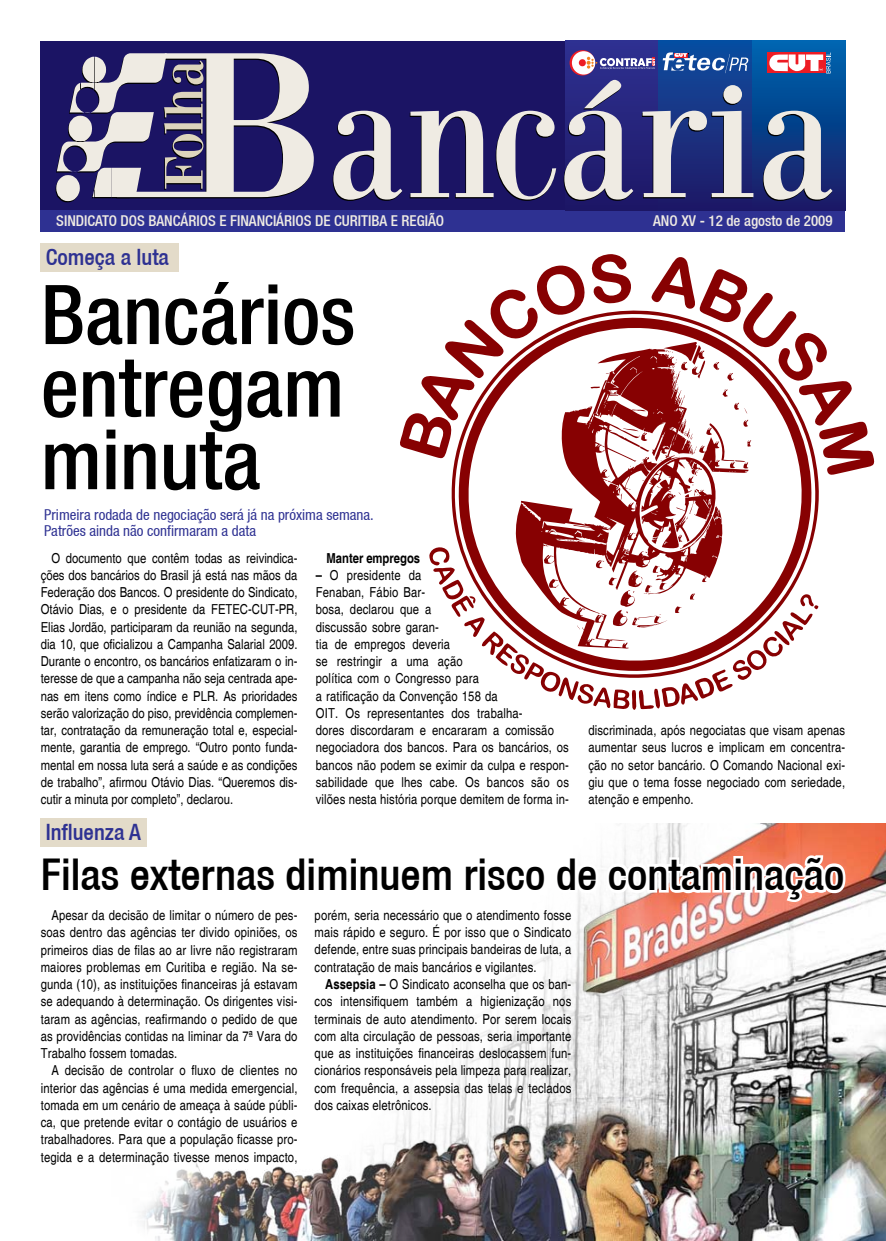
<style>
.page{position:relative;width:886px;height:1241px;background:#fff}
.page>*{position:absolute;margin:0;border:0;box-sizing:border-box;transform-origin:0 0}
.t1{font:500 condensed 82.5px/72.5px "Helvetica 67";color:#000}
.t2{font:500 condensed 43.75px "Helvetica 67";color:#000}
.t3{font:500 condensed 22.5px "Helvetica 67";color:#2e3192}
.t4{font:condensed 15px/16.2px "Helvetica 57";color:#2e3192}
.t5{font:500 condensed 14.88px "Helvetica Neue";color:#efebe3}
.t6{font:condensed 13.75px/17.2px "Helvetica";letter-spacing:.01em;color:#000;text-align:justify}
.t7{font:700 condensed 13.75px "Helvetica";color:#000}
.s1{font-weight:700}
</style>
<div class="page">
<div style="left:41px;top:41px;width:804px;height:190px;background:#1b1464"></div>
<div style="left:41px;top:210px;width:804px;height:21px;background:#2e3192"></div>
<div style="left:566px;top:41px;width:93px;height:169px;background:linear-gradient(to bottom,#2f3191,#1d1766)"></div>
<svg style="left:659px;top:41px;width:93px;height:158px;background:#0d4495"></svg>
<div style="left:752px;top:41px;width:93px;height:169px;background:linear-gradient(to bottom,#0067b1,#1a1964)"></div>
<svg style="left:569px;top:50px;width:26px;height:26px"></svg>
<div style="left:572px;top:51px;width:23px;height:24px;background:#fff;border-radius:50%"></div>
<div style="left:579px;top:59px;width:7px;height:7px;background:#ed1c24;border-radius:50%"></div>
<svg style="left:587px;top:57px;width:68px;height:12px"></svg>
<div style="left:767px;top:52px;width:58px;height:21px;background:#ed1c24"></div>
<svg style="left:769px;top:53px;width:61px;height:20px"></svg>
<svg style="left:663px;top:52px;width:85px;height:21px;background:#577ab3"></svg>
<svg style="left:333px;top:111px;width:69px;height:90px"></svg>
<svg style="left:410px;top:111px;width:146px;height:90px"></svg>
<svg style="left:564px;top:80px;width:69px;height:121px"></svg>
<svg style="left:642px;top:85px;width:111px;height:113px"></svg>
<svg style="left:763px;top:111px;width:69px;height:90px;background:#6f82a5"></svg>
<svg style="left:56px;top:53px;width:258px;height:149px"></svg>
<img style="left:82px;top:823px;width:804px;height:417px">
<svg style="left:82px;top:851px;width:767px;height:55px"></svg>
<div style="left:41px;top:243px;width:138px;height:29px;background:#e3dbc9"></div>
<div style="left:41px;top:818px;width:106px;height:28px;background:#e3dbc9"></div>
<svg style="left:400px;top:254px;width:475px;height:456px"></svg>
<p class="t5" style="left:56px;top:212px;width:389px">SINDICATO DOS BANCÁRIOS E FINANCIÁRIOS DE CURITIBA E REGIÃO</p>
<p class="t5" style="left:653px;top:211px;width:181px">ANO XV - 12 de agosto de 2009</p>
<h3 class="t3" style="left:46px;top:244px;width:125px">Começa a luta</h3>
<h1 class="t1" style="left:41px;top:277px;width:316px">Bancários entregam minuta</h1>
<p class="t4" style="left:44px;top:506px;width:331px">Primeira rodada de negociação será já na próxima semana.<br>Patrões ainda não confirmaram a data</p>
<p class="t7" style="left:326px;top:549px;width:95px">Manter empregos</p>
<p class="t6" style="left:316px;top:566px;width:255px;text-align:left"><span class="s1">–</span> O presidente da<br>Fenaban, Fábio Bar-<br>bosa, declarou que a<br>discussão sobre garan-<br>tia de empregos deveria<br>se restringir a uma ação<br>política com o Congresso para<br>a ratificação da Convenção 158 da<br>OIT. Os representantes dos trabalha-<br>dores discordaram e encararam a comissão negociadora dos bancos. Para os bancários, os bancos não podem se eximir da culpa e respon&shy;sabilidade que lhes cabe. Os bancos são os vilões nesta história porque demitem de forma in-</p>
<p class="t6" style="left:41px;top:549px;width:258px;text-indent:11px">O documento que contêm todas as reivindica&shy;ções dos bancários do Brasil já está nas mãos da Federação dos Bancos. O presidente do Sindicato, Otávio Dias, e o presidente da FETEC-CUT-PR, Elias Jordão, participaram da reunião na segunda, dia 10, que oficializou a Campanha Salarial 2009.<br>Durante o encontro, os bancários enfatizaram o in&shy;teresse de que a campanha não seja centrada ape&shy;nas em itens como índice e PLR. As prioridades serão valorização do piso, previdência complemen&shy;tar, contratação da remuneração total e, especial&shy;mente, garantia de emprego. “Outro ponto funda&shy;mental em nossa luta será a saúde e as condições de trabalho”, afirmou Otávio Dias. “Queremos dis&shy;cutir a minuta por completo”, declarou.</p>
<h3 class="t3" style="left:46px;top:818px;width:96px">Influenza A</h3>
<p class="t6" style="left:588px;top:721px;width:258px">discriminada, após negociatas que visam apenas aumentar seus lucros e implicam em concentra&shy;ção no setor bancário. O Comando Nacional exi&shy;giu que o tema fosse negociado com seriedade, atenção e empenho.</p>
<h2 class="t2" style="left:41px;top:848px;width:805px">Filas externas diminuem risco de contaminação</h2>
<p class="t6" style="left:41px;top:906px;width:258px;text-indent:11px">Apesar da decisão de limitar o número de pes&shy;soas dentro das agências ter divido opiniões, os primeiros dias de filas ao ar livre não registraram maiores problemas em Curitiba e região. Na se&shy;gunda (10), as instituições financeiras já estavam se adequando à determinação. Os dirigentes visi&shy;taram as agências, reafirmando o pedido de que as providências contidas na liminar da 7ª Vara do Trabalho fossem tomadas.</p>
<p class="t6" style="left:41px;top:1061px;width:258px;text-indent:11px">A decisão de controlar o fluxo de clientes no interior das agências é uma medida emergencial, tomada em um cenário de ameaça à saúde públi&shy;ca, que pretende evitar o contágio de usuários e trabalhadores. Para que a população ficasse pro&shy;tegida e a determinação tivesse menos impacto,</p>
<p class="t6" style="left:315px;top:906px;width:258px">porém, seria necessário que o atendimento fosse mais rápido e seguro. É por isso que o Sindicato defende, entre suas principais bandeiras de luta, a contratação de mais bancários e vigilantes.</p>
<p class="t6" style="left:315px;top:975px;width:258px;text-indent:11px"><span class="s1">Assepsia –</span> O Sindicato aconselha que os ban&shy;cos intensifiquem também a higienização nos terminais de auto atendimento. Por serem locais com alta circulação de pessoas, seria importante que as instituições financeiras deslocassem fun&shy;cionários responsáveis pela limpeza para realizar, com frequência, a assepsia das telas e teclados dos caixas eletrônicos.</p>
</div>
